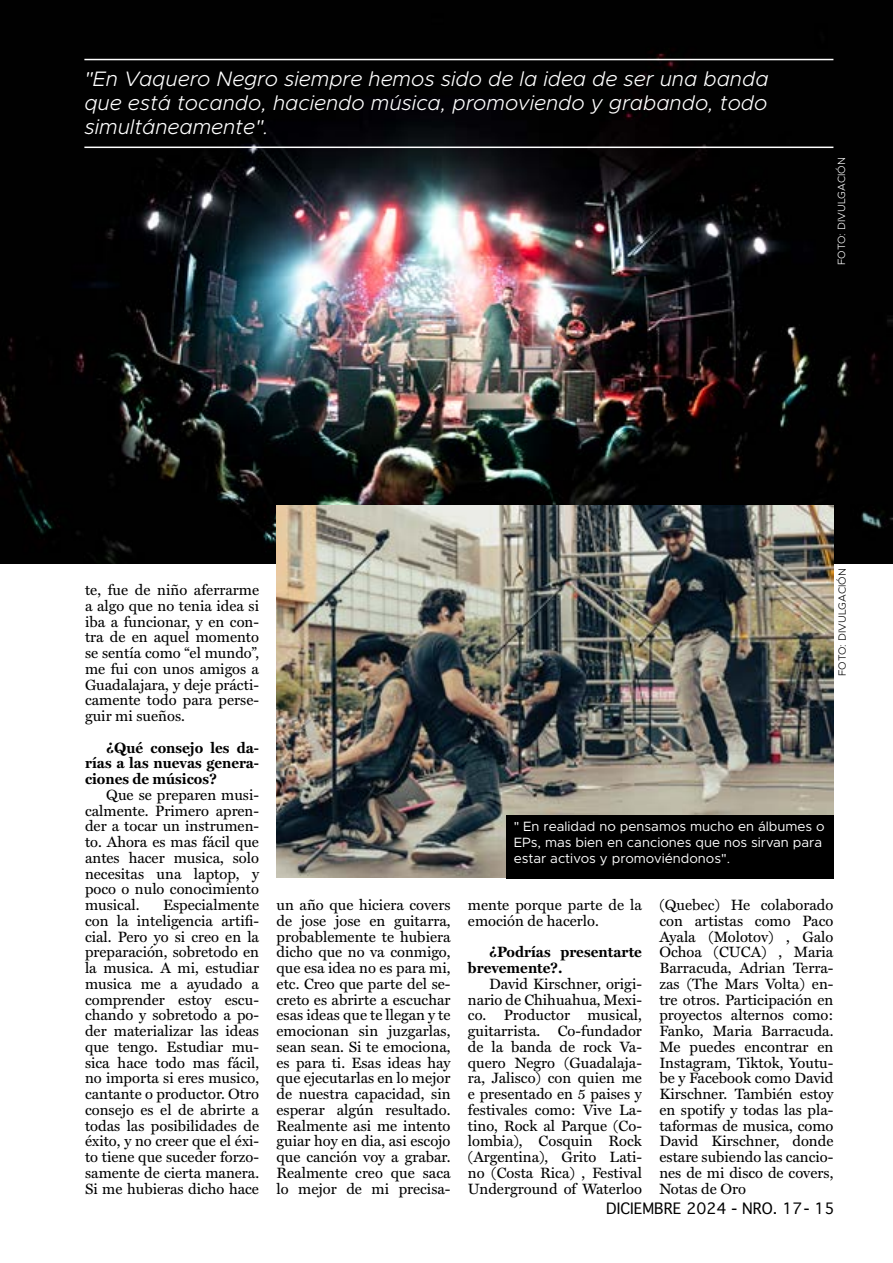
<style>
.page{position:relative;width:893px;height:1263px;background:#fff}
.page>*{position:absolute;margin:0;border:0;box-sizing:border-box;transform-origin:0 0}
.t1{font:italic 300 21px/24px "Metropolis";color:#fff;text-align:justify}
.t2{font:15px/15.8px "Miller Text";color:#000;text-align:justify}
.t3{font:700 15px/15.8px "Miller Text";color:#000;text-align:justify}
.t4{font:15px "Geneva";color:#000}
.t5{font:13.5px/15.8px "Metropolis";color:#fff}
.t6{font:italic 700 11.55px "Montserrat";letter-spacing:.12em;color:#fdeddc}
.t7{font:300 10.5px "Metropolis";color:#000}
.t8{font:300 10.5px "Metropolis";color:#fff}
.s1{font-size:8.7px}
</style>
<div class="page">
<img style="left:0;top:0;width:893px;height:564px">
<img style="left:276px;top:506px;width:557px;height:372px">
<hr style="left:84px;top:59px;width:749px;height:1px;background:#fff">
<hr style="left:84px;top:147px;width:749px;height:1px;background:#fff">
<div style="left:506px;top:816px;width:327px;height:63px;background:#000"></div>
<p class="t6" style="left:664px;top:66px;width:148px">VIRTUANEX <span class="s1">MAGAZINE</span></p>
<h1 class="t1" style="left:84px;top:67px;width:686px">"En Vaquero Negro siempre hemos sido de la idea de ser una banda que está tocando, haciendo música, promoviendo y grabando, todo simultáneamente".</h1>
<p class="t8" style="left:835px;top:265px;width:109px;rotate:-90deg">FOTO: DIVULGACIÓN</p>
<p class="t7" style="left:836px;top:676px;width:109px;rotate:-90deg">FOTO: DIVULGACIÓN</p>
<p class="t2" style="left:85px;top:581px;width:176px">te, fue de niño aferrarme a algo que no tenia idea si iba a funcionar, y en con&shy;tra de en aquel momento se sentía como “el mundo”, me fui con unos amigos a Guadalajara, y deje prácti&shy;camente todo para perse&shy;guir mi sueños.</p>
<p class="t3" style="left:85px;top:739px;width:176px;text-indent:21px">¿Qué consejo les da&shy;rías a las nuevas genera&shy;ciones de músicos?</p>
<p class="t2" style="left:85px;top:786px;width:176px;text-indent:21px">Que se preparen musi&shy;calmente. Primero apren&shy;der a tocar un instrumen&shy;to. Ahora es mas fácil que antes hacer musica, solo necesitas una laptop, y poco o nulo conocimiento musical.</p>
<p class="t5" style="left:514px;top:819px;width:312px">" En realidad no pensamos mucho en álbumes o<br>EPs, mas bien en canciones que nos sirvan para estar activos y promoviéndonos".</p>
<p class="t2" style="left:659px;top:896px;width:176px">(Quebec) He colaborado con artistas como Paco Ayala (Molotov) , Galo Ochoa (CUCA) , Maria Barracuda, Adrian Terra&shy;zas (The Mars Volta) en&shy;tre otros. Participación en proyectos alternos como:<br>Fanko, Maria Barracuda.<br>Me puedes encontrar en Instagram, Tiktok, Youtu&shy;be y Facebook como David Kirschner. También estoy en spotify y todas las pla&shy;taformas de musica, como David Kirschner, donde estare subiendo las cancio&shy;nes de mi disco de covers, Notas de Oro</p>
<p class="t2" style="left:85px;top:896px;width:176px;text-indent:78px">Especialmente con la inteligencia artifi&shy;cial. Pero yo si creo en la preparación, sobretodo en la musica. A mi, estudiar musica me a ayudado a comprender estoy escu&shy;chando y sobretodo a po&shy;der materializar las ideas que tengo. Estudiar mu&shy;sica hace todo mas fácil, no importa si eres musico, cantante o productor. Otro consejo es el de abrirte a todas las posibilidades de éxito, y no creer que el éxi&shy;to tiene que suceder forzo&shy;samente de cierta manera.<br>Si me hubieras dicho hace</p>
<p class="t2" style="left:276px;top:896px;width:176px">un año que hiciera covers de jose jose en guitarra, probablemente te hubiera dicho que no va conmigo, que esa idea no es para mi, etc. Creo que parte del se&shy;creto es abrirte a escuchar esas ideas que te llegan y te emocionan sin juzgarlas, sean sean. Si te emociona, es para ti. Esas ideas hay que ejecutarlas en lo mejor de nuestra capacidad, sin esperar algún resultado.<br>Realmente asi me intento guiar hoy en dia, asi escojo que canción voy a grabar.<br>Realmente creo que saca lo mejor de mi precisa-</p>
<p class="t2" style="left:468px;top:896px;width:176px">mente porque parte de la emoción de hacerlo.</p>
<p class="t3" style="left:468px;top:944px;width:176px;text-indent:21px">¿Podrías presentarte brevemente?.</p>
<p class="t2" style="left:468px;top:975px;width:176px;text-indent:21px">David Kirschner, origi&shy;nario de Chihuahua, Mexi&shy;co. Productor musical, guitarrista. Co-fundador de la banda de rock Va&shy;quero Negro (Guadalaja&shy;ra, Jalisco) con quien me e presentado en 5 paises y festivales como: Vive La&shy;tino, Rock al Parque (Co&shy;lombia), Cosquin Rock (Argentina), Grito Lati&shy;no (Costa Rica) , Festival Underground of Waterloo</p>
<p class="t4" style="left:606px;top:1200px;width:230px">DICIEMBRE 2024 - NRO. 17- 15</p>
</div>
